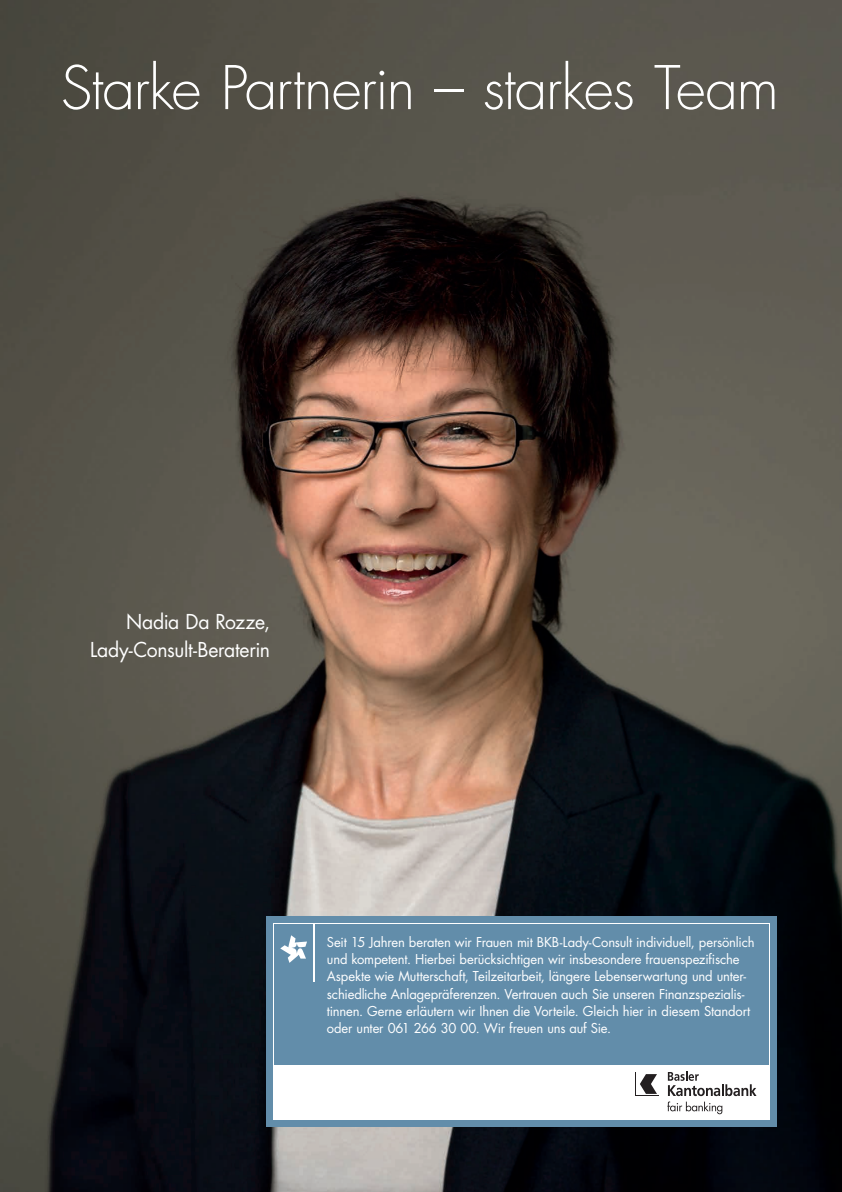
<style>
.page{position:relative;width:842px;height:1192px;background:#fff}
.page>*{position:absolute;margin:0;border:0;box-sizing:border-box;transform-origin:0 0}
.t1{font:300 58.5px "Futura";letter-spacing:-.025em;color:#fff}
.t2{font:20px/27.5px "Futura";letter-spacing:-.015em;color:#fff;text-align:right}
.t3{font:13.25px/17.1px "Futura";letter-spacing:-.01em;color:#fff}
</style>
<div class="page">
<img style="left:0;top:0;width:842px;height:1192px">
<div style="left:266px;top:917px;width:511px;height:210px;background:#628daa"></div>
<div style="left:273px;top:923px;width:497px;height:197px;background:#fff"></div>
<div style="left:274px;top:925px;width:495px;height:140px;background:#628daa"></div>
<svg style="left:280px;top:935px;width:27px;height:28px"></svg>
<hr style="left:314px;top:923px;width:1px;height:59px;background:#fff">
<svg style="left:635px;top:1072px;width:24px;height:24px"></svg>
<div style="left:636px;top:1073px;width:22px;height:22px;background:#fff"></div>
<svg style="left:640px;top:1074px;width:17px;height:20px"></svg>
<svg style="left:667px;top:1071px;width:89px;height:43px"></svg>
<h1 class="t1" style="left:61px;top:52px;width:720px">Starke Partnerin – starkes Team</h1>
<h2 class="t2" style="left:90px;top:608px;width:182px">Nadia Da Rozze,<br>Lady-Consult-Beraterin</h2>
<p class="t3" style="left:327px;top:934px;width:429px">Seit 15 Jahren beraten wir Frauen mit BKB-Lady-Consult individuell, persönlich und kompetent. Hierbei berücksichtigen wir insbesondere frauenspezifische Aspekte wie Mutterschaft, Teilzeitarbeit, längere Lebenserwartung und unter&shy;schiedliche Anlagepräferenzen. Vertrauen auch Sie unseren Finanzspezialis&shy;tinnen. Gerne erläutern wir Ihnen die Vorteile. Gleich hier in diesem Standort oder unter 061 266 30 00. Wir freuen uns auf Sie.</p>
</div>
